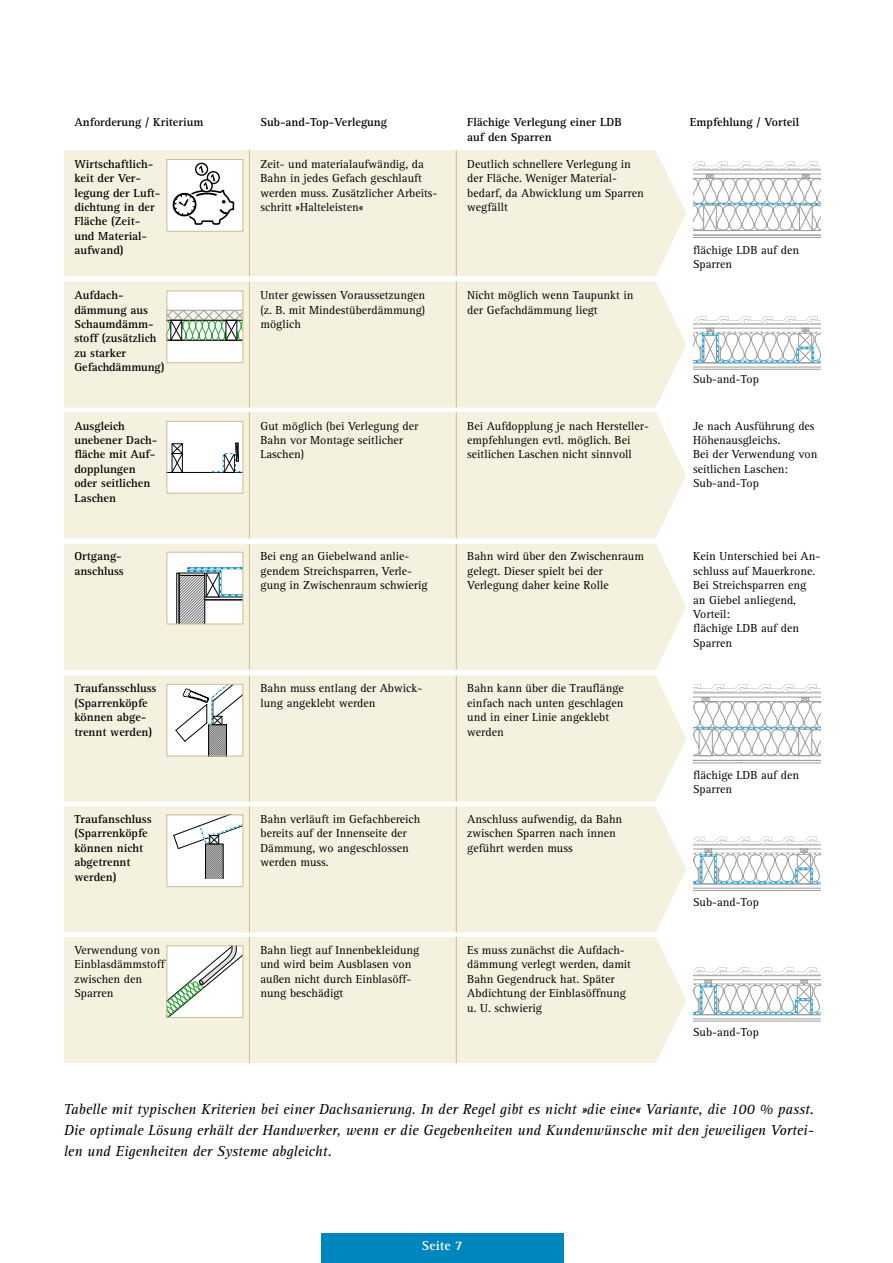
<style>
.page{position:relative;width:893px;height:1263px;background:#fff}
.page>*{position:absolute;margin:0;border:0;box-sizing:border-box;transform-origin:0 0}
.t1{font:italic 15px/21px "Rotis Serif Pro";color:#000;text-align:justify}
.t2{font:700 13.5px "Rotis Serif Pro";letter-spacing:.01em;color:#fff}
.t3{font:12px/14.4px "Rotis Serif Pro";color:#000}
.t4{font:700 12px/14.4px "Rotis Serif Pro";color:#000}
</style>
<div class="page">
<div style="left:321px;top:1233px;width:242px;height:30px;background:#0086be"></div>
<svg style="left:693px;top:161px;width:128px;height:74px"></svg>
<hr style="left:743px;top:237px;width:78px;height:1px;background:#9d9d9c">
<hr style="left:693px;top:237px;width:51px;height:1px;background:#9d9d9c">
<hr style="left:745px;top:235px;width:76px;height:1px;background:#9d9d9c">
<hr style="left:693px;top:235px;width:52px;height:1px;background:#9d9d9c">
<svg style="left:693px;top:162px;width:128px;height:69px"></svg>
<hr style="left:693px;top:178px;width:128px;height:1px;background:#9d9d9c">
<svg style="left:693px;top:756px;width:128px;height:7px"></svg>
<hr style="left:740px;top:763px;width:81px;height:1px;background:#9d9d9c">
<hr style="left:693px;top:763px;width:49px;height:1px;background:#9d9d9c">
<hr style="left:742px;top:760px;width:79px;height:1px;background:#9d9d9c">
<hr style="left:693px;top:760px;width:49px;height:1px;background:#9d9d9c">
<svg style="left:693px;top:684px;width:128px;height:72px"></svg>
<hr style="left:693px;top:701px;width:128px;height:1px;background:#9d9d9c">
<hr style="left:693px;top:369px;width:128px;height:1px;background:#9d9d9c">
<hr style="left:693px;top:367px;width:128px;height:1px;background:#9d9d9c">
<svg style="left:693px;top:316px;width:128px;height:48px"></svg>
<svg style="left:693px;top:836px;width:128px;height:54px"></svg>
<hr style="left:693px;top:890px;width:128px;height:1px;background:#9d9d9c">
<hr style="left:693px;top:888px;width:128px;height:1px;background:#9d9d9c">
<svg style="left:693px;top:837px;width:128px;height:48px"></svg>
<svg style="left:693px;top:1018px;width:128px;height:3px"></svg>
<hr style="left:693px;top:1021px;width:128px;height:1px;background:#9d9d9c">
<hr style="left:693px;top:1019px;width:128px;height:1px;background:#9d9d9c">
<hr style="left:693px;top:1015px;width:128px;height:1px;background:#9d9d9c">
<svg style="left:693px;top:967px;width:128px;height:48px"></svg>
<div style="left:64px;top:150px;width:622px;height:126px;background:#f4f1df"></div>
<div style="left:64px;top:282px;width:622px;height:126px;background:#f4f1df"></div>
<div style="left:64px;top:412px;width:622px;height:126px;background:#f4f1df"></div>
<div style="left:64px;top:544px;width:622px;height:126px;background:#f4f1df"></div>
<div style="left:64px;top:675px;width:622px;height:126px;background:#f4f1df"></div>
<div style="left:64px;top:806px;width:622px;height:126px;background:#f4f1df"></div>
<div style="left:64px;top:937px;width:622px;height:126px;background:#f4f1df"></div>
<hr style="left:456px;top:150px;width:1px;height:126px;background:#cebb95">
<hr style="left:456px;top:282px;width:1px;height:126px;background:#cebb95">
<hr style="left:456px;top:412px;width:1px;height:126px;background:#cebb95">
<hr style="left:456px;top:544px;width:1px;height:126px;background:#cebb95">
<hr style="left:456px;top:675px;width:1px;height:126px;background:#cebb95">
<hr style="left:456px;top:806px;width:1px;height:126px;background:#cebb95">
<hr style="left:456px;top:937px;width:1px;height:126px;background:#cebb95">
<hr style="left:249px;top:150px;width:1px;height:126px;background:#cebb95">
<hr style="left:249px;top:282px;width:1px;height:126px;background:#cebb95">
<hr style="left:249px;top:412px;width:1px;height:126px;background:#cebb95">
<hr style="left:249px;top:544px;width:1px;height:126px;background:#cebb95">
<hr style="left:249px;top:675px;width:1px;height:126px;background:#cebb95">
<hr style="left:249px;top:806px;width:1px;height:126px;background:#cebb95">
<hr style="left:249px;top:937px;width:1px;height:126px;background:#cebb95">
<div style="left:167px;top:160px;width:76px;height:71px;background:#fff"></div>
<svg style="left:172px;top:162px;width:63px;height:63px"></svg>
<div style="left:167px;top:159px;width:76px;height:73px;border:1px solid #cebb95"></div>
<div style="left:167px;top:291px;width:76px;height:72px;background:#fff"></div>
<svg style="left:169px;top:309px;width:72px;height:31px"></svg>
<hr style="left:167px;top:320px;width:76px;height:1px;background:#000">
<hr style="left:167px;top:310px;width:76px;height:1px;background:#9d9d9c">
<hr style="left:167px;top:340px;width:76px;height:1px;background:#000">
<div style="left:167px;top:291px;width:76px;height:72px;border:1px solid #cebb95"></div>
<div style="left:167px;top:421px;width:76px;height:72px;background:#fff"></div>
<svg style="left:171px;top:443px;width:12px;height:29px"></svg>
<hr style="left:167px;top:472px;width:76px;height:1px;background:#000">
<svg style="left:210px;top:442px;width:31px;height:31px"></svg>
<div style="left:167px;top:421px;width:76px;height:72px;border:1px solid #cebb95"></div>
<div style="left:167px;top:552px;width:76px;height:72px;background:#fff"></div>
<hr style="left:188px;top:567px;width:55px;height:2px;background:#0086be">
<svg style="left:176px;top:568px;width:65px;height:54px"></svg>
<div style="left:167px;top:552px;width:76px;height:72px;border:1px solid #cebb95"></div>
<div style="left:167px;top:684px;width:76px;height:72px;background:#fff"></div>
<svg style="left:175px;top:686px;width:66px;height:68px"></svg>
<div style="left:167px;top:684px;width:76px;height:72px;border:1px solid #cebb95"></div>
<div style="left:167px;top:879px;width:75px;height:8px;background:#fff"></div>
<svg style="left:169px;top:817px;width:72px;height:62px"></svg>
<div style="left:167px;top:815px;width:76px;height:72px;border:1px solid #cebb95"></div>
<svg style="left:169px;top:947px;width:72px;height:69px"></svg>
<div style="left:167px;top:945px;width:76px;height:73px;border:1px solid #cebb95"></div>
<p class="t4" style="left:74px;top:115px;width:131px">Anforderung / Kriterium</p>
<p class="t4" style="left:260px;top:115px;width:128px">Sub-and-Top-Verlegung</p>
<p class="t4" style="left:467px;top:115px;width:156px">Flächige Verlegung einer LDB</p>
<p class="t4" style="left:690px;top:115px;width:111px">Empfehlung / Vorteil</p>
<p class="t4" style="left:467px;top:130px;width:86px">auf den Sparren</p>
<p class="t4" style="left:74px;top:157px;width:88px">Wirtschaftlich&shy;keit der Ver&shy;legung der Luft&shy;dichtung in der<br>Fläche (Zeit&shy;und Material&shy;aufwand)</p>
<p class="t4" style="left:74px;top:288px;width:92px">Aufdach&shy;dämmung aus<br>Schaumdämm&shy;stoff (zusätzlich zu starker<br>Gefachdämmung)</p>
<p class="t4" style="left:74px;top:418px;width:84px">Ausgleich unebener Dach&shy;fläche mit Auf&shy;dopplungen oder seitlichen<br>Laschen</p>
<p class="t4" style="left:74px;top:549px;width:51px">Ortgang&shy;anschluss</p>
<p class="t3" style="left:260px;top:157px;width:179px">Zeit- und materialaufwändig, da<br>Bahn in jedes Gefach geschlauft werden muss. Zusätzlicher Arbeits&shy;schritt »Halteleisten«</p>
<p class="t3" style="left:467px;top:157px;width:178px">Deutlich schnellere Verlegung in der Fläche. Weniger Material&shy;bedarf, da Abwicklung um Sparren wegfällt</p>
<p class="t3" style="left:260px;top:288px;width:166px;text-align:justify">Unter gewissen Voraussetzungen (z. B. mit Mindestüberdämmung) möglich</p>
<p class="t3" style="left:467px;top:288px;width:168px">Nicht möglich wenn Taupunkt in der Gefachdämmung liegt</p>
<p class="t3" style="left:260px;top:419px;width:159px">Gut möglich (bei Verlegung der<br>Bahn vor Montage seitlicher<br>Laschen)</p>
<p class="t3" style="left:467px;top:419px;width:182px">Bei Aufdopplung je nach Hersteller&shy;empfehlungen evtl. möglich. Bei seitlichen Laschen nicht sinnvoll</p>
<p class="t3" style="left:260px;top:549px;width:169px">Bei eng an Giebelwand anlie&shy;gendem Streichsparren, Verle&shy;gung in Zwischenraum schwierig</p>
<p class="t3" style="left:467px;top:549px;width:178px">Bahn wird über den Zwischenraum gelegt. Dieser spielt bei der<br>Verlegung daher keine Rolle</p>
<p class="t4" style="left:74px;top:681px;width:84px">Traufansschluss (Sparrenköpfe können abge&shy;trennt werden)</p>
<p class="t3" style="left:260px;top:681px;width:163px">Bahn muss entlang der Abwick&shy;lung angeklebt werden</p>
<p class="t3" style="left:467px;top:681px;width:158px">Bahn kann über die Trauflänge einfach nach unten geschlagen und in einer Linie angeklebt werden</p>
<p class="t4" style="left:74px;top:812px;width:79px">Traufanschluss (Sparrenköpfe können nicht abgetrennt werden)</p>
<p class="t3" style="left:74px;top:943px;width:93px">Verwendung von<br>Einblasdämmstoff zwischen den<br>Sparren</p>
<p class="t3" style="left:260px;top:812px;width:161px">Bahn verläuft im Gefachbereich bereits auf der Innenseite der<br>Dämmung, wo angeschlossen werden muss.</p>
<p class="t3" style="left:467px;top:812px;width:156px">Anschluss aufwendig, da Bahn zwischen Sparren nach innen geführt werden muss</p>
<p class="t3" style="left:260px;top:943px;width:161px">Bahn liegt auf Innenbekleidung und wird beim Ausblasen von außen nicht durch Einblasöff&shy;nung beschädigt</p>
<p class="t3" style="left:467px;top:943px;width:165px">Es muss zunächst die Aufdach&shy;dämmung verlegt werden, damit<br>Bahn Gegendruck hat. Später<br>Abdichtung der Einblasöffnung u. U. schwierig</p>
<p class="t3" style="left:693px;top:243px;width:107px">flächige LDB auf den<br>Sparren</p>
<p class="t3" style="left:693px;top:372px;width:67px">Sub-and-Top</p>
<p class="t3" style="left:693px;top:419px;width:126px">Je nach Ausführung des<br>Höhenausgleichs.<br>Bei der Verwendung von seitlichen Laschen:<br>Sub-and-Top</p>
<p class="t3" style="left:693px;top:549px;width:129px">Kein Unterschied bei An&shy;schluss auf Mauerkrone.<br>Bei Streichsparren eng an Giebel anliegend,<br>Vorteil:<br>flächige LDB auf den<br>Sparren</p>
<p class="t3" style="left:693px;top:767px;width:107px">flächige LDB auf den<br>Sparren</p>
<p class="t3" style="left:693px;top:895px;width:67px">Sub-and-Top</p>
<p class="t3" style="left:693px;top:1025px;width:67px">Sub-and-Top</p>
<p class="t1" style="left:64px;top:1098px;width:752px">Tabelle mit typischen Kriterien bei einer Dachsanierung. In der Regel gibt es nicht »die eine« Variante, die 100 % passt.<br>Die optimale Lösung erhält der Handwerker, wenn er die Gegebenheiten und Kundenwünsche mit den jeweiligen Vortei&shy;len und Eigenheiten der Systeme abgleicht.</p>
<p class="t2" style="left:422px;top:1237px;width:43px">Seite 7</p>
</div>
